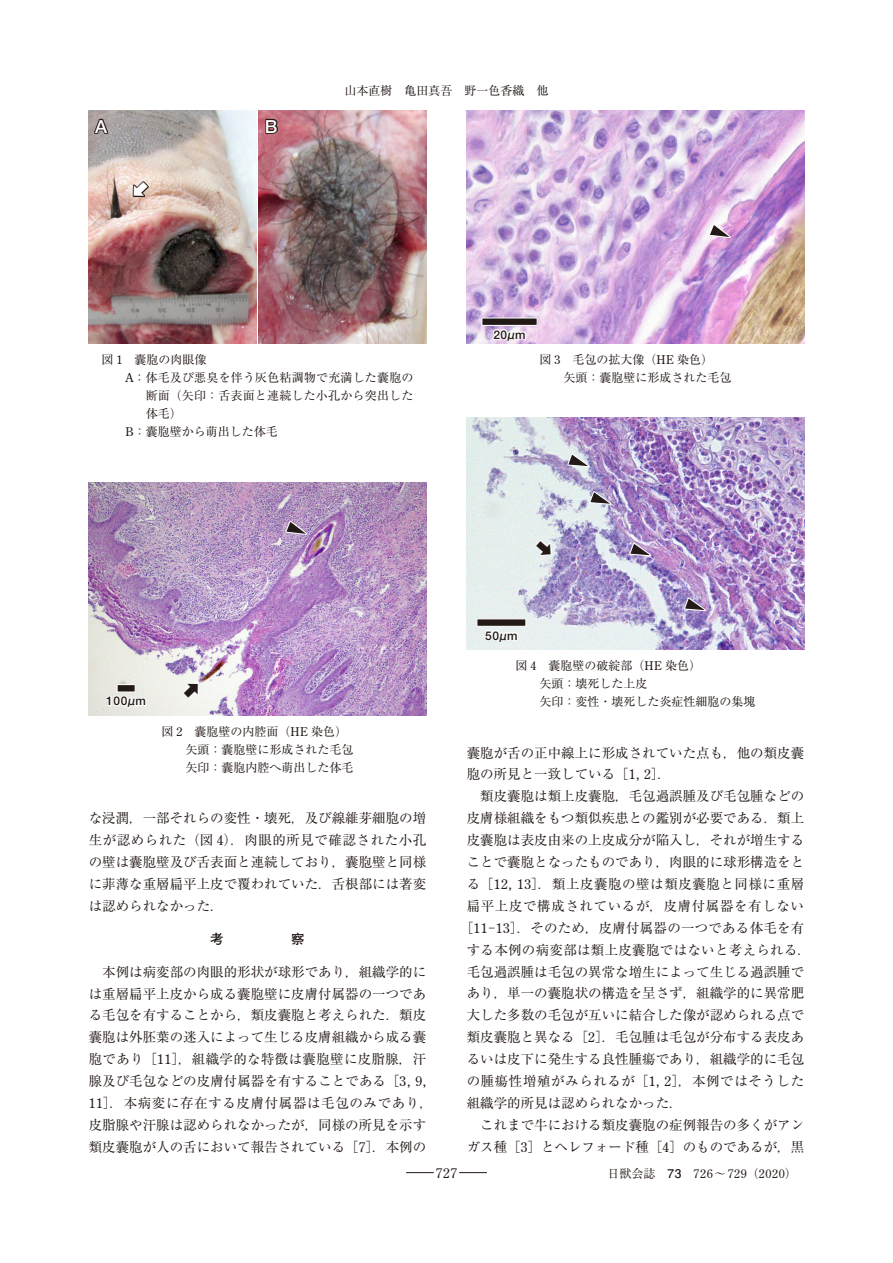
<style>
.page{position:relative;width:893px;height:1263px;background:#fff}
.page>*{position:absolute;margin:0;border:0;box-sizing:border-box;transform-origin:0 0}
.t1{font:500 18px "Helvetica Neue";color:#fff}
.t2{font:13.5px/21.9px "Ryumin Pr 6";color:#231916;text-align:justify}
.t3{font:13.5px "Ryumin Pr 6";letter-spacing:.045em;color:#231916}
.t4{font:13.5px "Ryumin Pr 6";letter-spacing:.04em;color:#231916}
.t5{font:13.5px "Ryumin Pr 6";letter-spacing:.02em;color:#231916}
.t6{font:13.5px "Century Old Style";color:#231916}
.t7{font:12px/18px "Ryumin Pr 6";color:#231916}
.t8{font:12px "Century Old Style";letter-spacing:.05em;color:#231916}
.t9{font:500 12px "Helvetica Neue";letter-spacing:.05em;color:#231916}
.s1{font-family:"Futo Go B101 Pr 6";font-weight:700}
.s2{font-family:"Century Old Style"}
.s3{font-family:"Ryumin Pr 6"}
</style>
<div class="page">
<svg style="left:406px;top:1172px;width:28px;height:1px"></svg>
<svg style="left:459px;top:1172px;width:28px;height:1px"></svg>
<img style="left:89px;top:483px;width:337px;height:232px">
<svg style="left:285px;top:520px;width:23px;height:17px"></svg>
<div style="left:117px;top:685px;width:18px;height:7px;background:#231916"></div>
<div style="left:117px;top:684px;width:19px;height:8px;border:1px solid #fff"></div>
<svg style="left:105px;top:694px;width:42px;height:22px"></svg>
<img style="left:89px;top:111px;width:167px;height:232px">
<img style="left:259px;top:111px;width:167px;height:232px">
<svg style="left:92px;top:110px;width:18px;height:26px"></svg>
<svg style="left:264px;top:118px;width:15px;height:17px"></svg>
<img style="left:467px;top:111px;width:337px;height:232px">
<svg style="left:708px;top:223px;width:23px;height:17px"></svg>
<div style="left:482px;top:318px;width:55px;height:7px;background:#231916"></div>
<div style="left:481px;top:317px;width:57px;height:9px;border:1px solid #fff"></div>
<svg style="left:492px;top:328px;width:35px;height:16px"></svg>
<img style="left:467px;top:417px;width:337px;height:233px">
<svg style="left:567px;top:448px;width:23px;height:23px"></svg>
<svg style="left:589px;top:486px;width:23px;height:22px"></svg>
<svg style="left:629px;top:537px;width:23px;height:23px"></svg>
<svg style="left:683px;top:592px;width:24px;height:22px"></svg>
<div style="left:477px;top:619px;width:49px;height:7px;background:#231916"></div>
<div style="left:476px;top:618px;width:50px;height:9px;border:1px solid #fff"></div>
<svg style="left:483px;top:629px;width:36px;height:21px"></svg>
<svg style="left:181px;top:678px;width:22px;height:22px"></svg>
<svg style="left:129px;top:179px;width:22px;height:22px"></svg>
<svg style="left:533px;top:538px;width:23px;height:22px"></svg>
<h1 class="t1" style="left:95px;top:116px;width:14px">A</h1>
<h1 class="t1" style="left:265px;top:116px;width:14px">B</h1>
<p class="t7" style="left:344px;top:80px;width:206px">山本直樹　亀田真吾　野一色香織　他</p>
<p class="t9" style="left:493px;top:327px;width:34px">20<span class="s1">μ</span>m</p>
<p class="t7" style="left:101px;top:349px;width:106px">図 <span class="s2">1</span>　囊胞の肉眼像</p>
<p class="t7" style="left:125px;top:367px;width:290px"><span class="s2">A</span>：体毛及び悪臭を伴う灰色粘調物で充満した囊胞の</p>
<p class="t7" style="left:146px;top:385px;width:269px">断面（矢印：舌表面と連続した小孔から突出した</p>
<p class="t7" style="left:146px;top:403px;width:37px">体毛）</p>
<p class="t7" style="left:125px;top:421px;width:154px"><span class="s2">B</span>：囊胞壁から萌出した体毛</p>
<p class="t7" style="left:563px;top:349px;width:169px;text-indent:-24px">図 <span class="s2">3</span>　毛包の拡大像（<span class="s2">HE</span> 染色）<br>矢頭：囊胞壁に形成された毛包</p>
<p class="t9" style="left:106px;top:694px;width:41px">100<span class="s1">μ</span>m</p>
<p class="t7" style="left:185px;top:722px;width:169px;text-indent:-24px">図 <span class="s2">2</span>　囊胞壁の内腔面（<span class="s2">HE</span> 染色）矢頭：囊胞壁に形成された毛包矢印：囊胞内腔へ萌出した体毛</p>
<p class="t2" style="left:89px;top:807px;width:339px">な浸潤，一部それらの変性・壊死，及び線維芽細胞の増生が認められた（図 <span class="s2">4</span>）．肉眼的所見で確認された小孔の壁は囊胞壁及び舌表面と連続しており，囊胞壁と同様に菲薄な重層扁平上皮で覆われていた．舌根部には著変は認められなかった．</p>
<p class="t2" style="left:89px;top:960px;width:346px;text-align:center">本例は病変部の肉眼的形状が球形であり，組織学的に<br>は重層扁平上皮から成る囊胞壁に皮膚付属器の一つである毛包を有することから，類皮囊胞と考えられた．類皮囊胞は外胚葉の迷入によって生じる皮膚組織から成る囊胞であり［<span class="s2">11</span>］，組織学的な特徴は囊胞壁に皮脂腺，汗腺及び毛包などの皮膚付属器を有することである［<span class="s2">3, 9,<br>11</span>］．本病変に存在する皮膚付属器は毛包のみであり，皮脂腺や汗腺は認められなかったが，同様の所見を示す類皮囊胞が人の舌において報告されている［<span class="s2">7</span>］．本例の</p>
<p class="t6" style="left:436px;top:1164px;width:23px">727</p>
<p class="t9" style="left:485px;top:628px;width:34px">50<span class="s1">μ</span>m</p>
<p class="t7" style="left:539px;top:656px;width:217px;text-indent:-24px">図 <span class="s2">4</span>　囊胞壁の破綻部（<span class="s2">HE</span> 染色）<br>矢頭：壊死した上皮<br>矢印：変性・壊死した炎症性細胞の集塊</p>
<p class="t2" style="left:467px;top:741px;width:339px">囊胞が舌の正中線上に形成されていた点も，他の類皮囊胞の所見と一致している［<span class="s2">1, 2</span>］．</p>
<p class="t2" style="left:480px;top:785px;width:326px">類皮囊胞は類上皮囊胞，毛包過誤腫及び毛包腫などの</p>
<p class="t2" style="left:467px;top:806px;width:339px">皮膚様組織をもつ類似疾患との鑑別が必要である．類上</p>
<p class="t2" style="left:467px;top:828px;width:339px">皮囊胞は表皮由来の上皮成分が陥入し，それが増生する</p>
<p class="t2" style="left:467px;top:850px;width:339px">ことで囊胞となったものであり，肉眼的に球形構造をと</p>
<p class="t4" style="left:467px;top:873px;width:339px">る［<span class="s2">12, 13</span>］．類上皮囊胞の壁は類皮囊胞と同様に重層</p>
<p class="t3" style="left:467px;top:895px;width:339px">扁平上皮で構成されているが，皮膚付属器を有しない</p>
<p class="t2" style="left:460px;top:916px;width:346px">［<span class="s2">11</span>-<span class="s2">13</span>］．そのため，皮膚付属器の一つである体毛を有</p>
<p class="t5" style="left:467px;top:939px;width:346px">する本例の病変部は類上皮囊胞ではないと考えられる．</p>
<p class="t2" style="left:467px;top:960px;width:339px">毛包過誤腫は毛包の異常な増生によって生じる過誤腫で</p>
<p class="t2" style="left:467px;top:982px;width:339px">あり，単一の囊胞状の構造を呈さず，組織学的に異常肥</p>
<p class="t2" style="left:467px;top:1004px;width:339px">大した多数の毛包が互いに結合した像が認められる点で</p>
<p class="t2" style="left:467px;top:1025px;width:339px">類皮囊胞と異なる［<span class="s2">2</span>］．毛包腫は毛包が分布する表皮あ</p>
<p class="t2" style="left:467px;top:1047px;width:339px">るいは皮下に発生する良性腫瘍であり，組織学的に毛包</p>
<p class="t3" style="left:467px;top:1070px;width:339px">の腫瘍性増殖がみられるが［<span class="s2">1, 2</span>］，本例ではそうした</p>
<p class="t2" style="left:467px;top:1091px;width:217px">組織学的所見は認められなかった．</p>
<p class="t2" style="left:480px;top:1113px;width:326px">これまで牛における類皮囊胞の症例報告の多くがアン</p>
<p class="t2" style="left:467px;top:1135px;width:339px">ガス種［<span class="s2">3</span>］とヘレフォード種［<span class="s2">4</span>］のものであるが，黒</p>
<p class="t8" style="left:608px;top:1166px;width:191px"><span class="s3">日獣会誌　</span><span class="s1">73</span> 726<span class="s3">～</span>729<span class="s3">（</span>2020<span class="s3">）</span></p>
</div>
